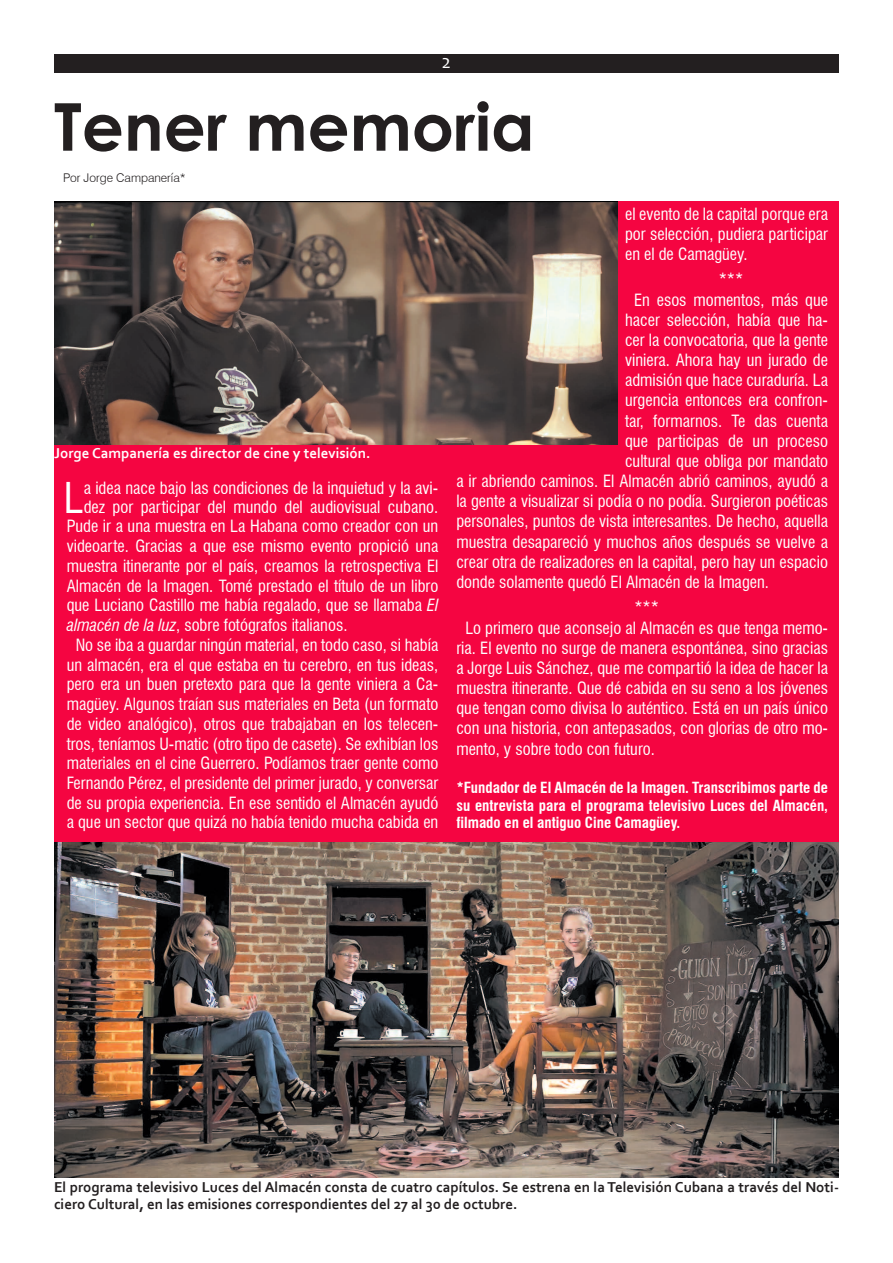
<style>
.page{position:relative;width:893px;height:1263px;background:#fff}
.page>*{position:absolute;margin:0;border:0;box-sizing:border-box;transform-origin:0 0}
.titulo_3{font:700 66px "Century Gothic";color:#231f20}
.capitular{font:condensed 41.4px "Swiss 721 BT";color:#fff}
.Boletin{font:19.5px "Candara";color:#fff}
.texto{font:condensed 16.5px/19.8px "Swiss 721 BT";color:#fff;text-align:justify}
.capitular-2{font:condensed 16.5px "Swiss 721 BT";color:#fff}
.pie{font:700 15px/16.5px "Corbel";color:#231f20}
.equipo{font:700 condensed 15px/17.9px "Swiss 721 BT";color:#fff;text-align:justify}
.pie-2{font:700 15px "Corbel";color:#fff}
.crédito{font:300 12px "Swiss 721 BT";color:#231f20}
.s1{font-style:italic}
</style>
<div class="page">
<div style="left:54px;top:201px;width:785px;height:671px;background:#f50541"></div>
<div style="left:54px;top:54px;width:785px;height:18px;background:#231f20"></div>
<img style="left:54px;top:201px;width:564px;height:243px">
<img style="left:54px;top:843px;width:785px;height:334px">
<p class="Boletin" style="left:442px;top:50px;width:11px">2</p>
<p class="titulo_3" style="left:54px;top:77px;width:482px">Tener memoria</p>
<p class="crédito" style="left:63px;top:170px;width:124px">Por Jorge Campanería*</p>
<p class="pie-2" style="left:54px;top:444px;width:318px">Jorge Campanería es director de cine y televisión.</p>
<p class="capitular" style="left:64px;top:473px;width:21px">L</p>
<p class="capitular-2" style="left:84px;top:478px;width:356px">a idea nace bajo las condiciones de la inquietud y la avi-</p>
<p class="capitular-2" style="left:84px;top:497px;width:356px">dez por participar del mundo del audiovisual cubano.</p>
<p class="capitular-2" style="left:67px;top:516px;width:373px">Pude ir a una muestra en La Habana como creador con un</p>
<p class="capitular-2" style="left:67px;top:536px;width:373px">videoarte. Gracias a que ese mismo evento propició una</p>
<p class="capitular-2" style="left:67px;top:556px;width:373px">muestra itinerante por el país, creamos la retrospectiva El</p>
<p class="capitular-2" style="left:67px;top:576px;width:373px">Almacén de la Imagen. Tomé prestado el título de un libro</p>
<p class="capitular-2" style="left:67px;top:595px;width:373px">que Luciano Castillo me había regalado, que se llamaba <span class="s1">El</span></p>
<p class="capitular-2" style="left:67px;top:615px;width:282px"><span class="s1">almacén de la luz</span>, sobre fotógrafos italianos.</p>
<p class="texto" style="left:67px;top:635px;width:373px;text-align:center">No se iba a guardar ningún material, en todo caso, si había un almacén, era el que estaba en tu cerebro, en tus ideas, pero era un buen pretexto para que la gente viniera a Ca&shy;magüey. Algunos traían sus materiales en Beta (un formato de video analógico), otros que trabajaban en los telecen&shy;tros, teníamos U-matic (otro tipo de casete). Se exhibían los materiales en el cine Guerrero. Podíamos traer gente como Fernando Pérez, el presidente del primer jurado, y conversar de su propia experiencia. En ese sentido el Almacén ayudó a que un sector que quizá no había tenido mucha cabida en</p>
<p class="texto" style="left:625px;top:203px;width:204px">el evento de la capital porque era por selección, pudiera participar en el de Camagüey.</p>
<p class="texto" style="left:719px;top:269px;width:26px">***</p>
<p class="texto" style="left:634px;top:290px;width:195px">En esos momentos, más que</p>
<p class="texto" style="left:625px;top:310px;width:204px">hacer selección, había que ha-</p>
<p class="texto" style="left:625px;top:330px;width:204px">cer la convocatoria, que la gente</p>
<p class="texto" style="left:625px;top:350px;width:204px">viniera. Ahora hay un jurado de</p>
<p class="texto" style="left:625px;top:370px;width:204px">admisión que hace curaduría. La</p>
<p class="texto" style="left:625px;top:390px;width:204px">urgencia entonces era confron-</p>
<p class="texto" style="left:625px;top:411px;width:204px">tar, formarnos. Te das cuenta</p>
<p class="texto" style="left:625px;top:431px;width:204px">que participas de un proceso</p>
<p class="texto" style="left:625px;top:451px;width:204px">cultural que obliga por mandato</p>
<p class="texto" style="left:456px;top:471px;width:373px">a ir abriendo caminos. El Almacén abrió caminos, ayudó a</p>
<p class="texto" style="left:456px;top:491px;width:373px">la gente a visualizar si podía o no podía. Surgieron poéticas</p>
<p class="texto" style="left:456px;top:511px;width:373px">personales, puntos de vista interesantes. De hecho, aquella</p>
<p class="texto" style="left:456px;top:532px;width:373px">muestra desapareció y muchos años después se vuelve a</p>
<p class="texto" style="left:456px;top:552px;width:373px">crear otra de realizadores en la capital, pero hay un espacio</p>
<p class="texto" style="left:456px;top:572px;width:314px">donde solamente quedó El Almacén de la Imagen.</p>
<p class="texto" style="left:634px;top:597px;width:26px">***</p>
<p class="texto" style="left:456px;top:617px;width:373px;text-indent:9px">Lo primero que aconsejo al Almacén es que tenga memo&shy;ria. El evento no surge de manera espontánea, sino gracias a Jorge Luis Sánchez, que me compartió la idea de hacer la muestra itinerante. Que dé cabida en su seno a los jóvenes que tengan como divisa lo auténtico. Está en un país único con una historia, con antepasados, con glorias de otro mo&shy;mento, y sobre todo con futuro.</p>
<p class="equipo" style="left:456px;top:778px;width:373px">*Fundador de El Almacén de la Imagen. Transcribimos parte de su entrevista para el programa televisivo Luces del Almacén, filmado en el antiguo Cine Camagüey.</p>
<p class="pie" style="left:54px;top:1179px;width:786px">El programa televisivo Luces del Almacén consta de cuatro capítulos. Se estrena en la Televisión Cubana a través del Noti&shy;ciero Cultural, en las emisiones correspondientes del 27 al 30 de octubre.</p>
</div>
